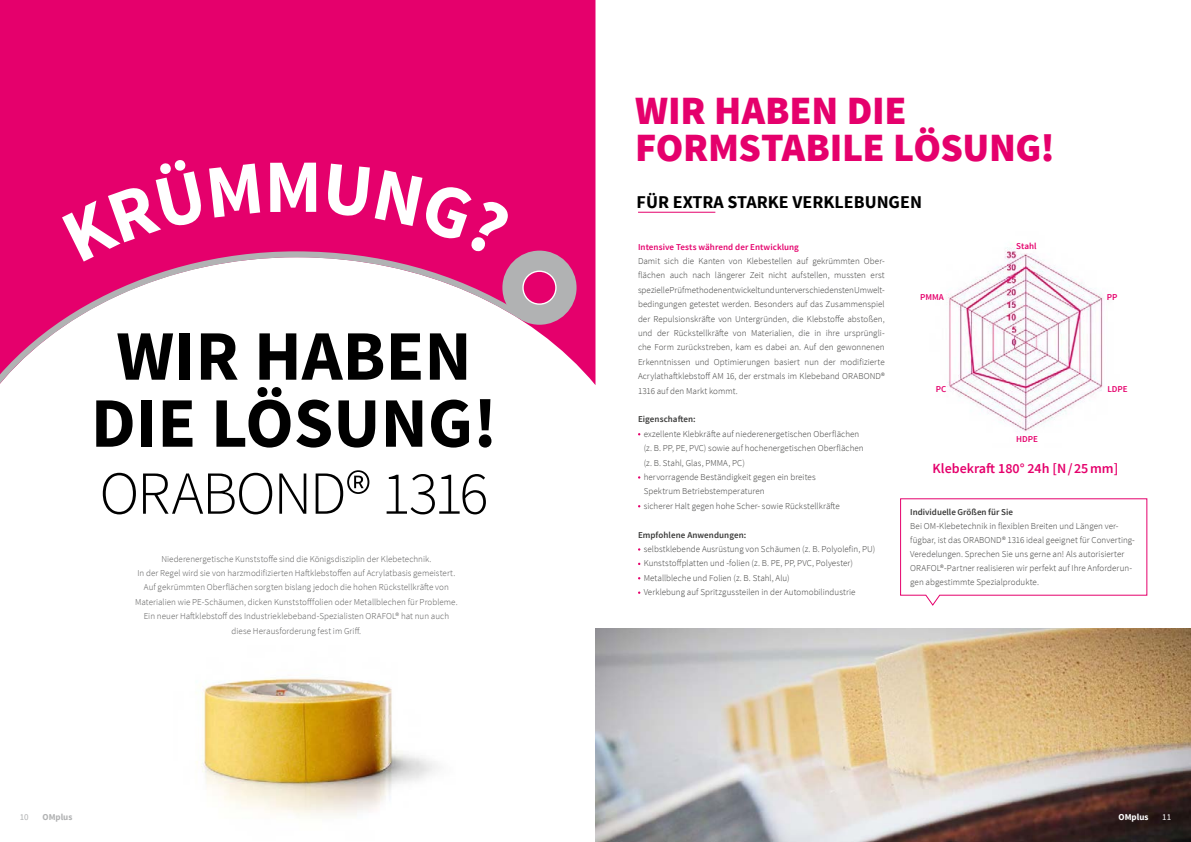
<style>
.page{position:relative;width:1191px;height:842px;background:#fff}
.page>*{position:absolute;margin:0;border:0;box-sizing:border-box;transform-origin:0 0}
.t1{font:700 75.5px "Source Sans Pro";color:#fff}
.t2{font:700 71px/67px "Source Sans Pro";color:#000;text-align:center}
.t3{font:300 61px "Source Sans Pro";letter-spacing:-.035em;color:#000}
.t4{font:900 40px/37px "Source Sans Pro";letter-spacing:-.01em;color:#e5006c}
.t5{font:700 18px "Source Sans Pro";color:#000}
.t6{font:600 14px "Source Sans Pro";color:#e5006c}
.t7{font:300 9px/14.4px "Source Sans Pro";letter-spacing:.005em;color:#3a3a39}
.t8{font:300 9px/14.4px "Source Sans Pro";letter-spacing:.005em;color:#565655;text-align:center}
.t9{font:600 9px "Source Sans Pro";letter-spacing:.005em;color:#3a3a39}
.t10{font:600 9px "Source Sans Pro";letter-spacing:.005em;color:#e5006c}
.t11{font:700 9px "Source Sans Pro";color:#b1b2b3}
.t12{font:700 9px "Source Sans Pro";color:#fff}
.t13{font:9px "Source Sans Pro";color:#b1b2b3}
.t14{font:9px "Source Sans Pro";color:#fff}
</style>
<div class="page">
<img style="left:947px;top:244px;width:157px;height:191px">
<div style="left:0;top:0;width:595px;height:385px;background:#e5006c"></div>
<img style="left:196px;top:678px;width:241px;height:138px">
<div style="left:502px;top:251px;width:74px;height:74px;background:#b1b2b3;border-radius:50%"></div>
<div style="left:523px;top:271px;width:33px;height:33px;background:#e5006c;border-radius:50%"></div>
<div style="left:522px;top:271px;width:34px;height:34px;border:1px solid #fff;border-radius:50%"></div>
<svg style="left:0;top:248px;width:528px;height:137px"></svg>
<img style="left:595px;top:629px;width:596px;height:213px">
<svg style="left:900px;top:498px;width:247px;height:108px"></svg>
<hr style="left:638px;top:212px;width:77px;height:1px;background:#e5006c">
<div style="left:62px;top:157px;width:198px;height:105px;background:#e5006c"></div>
<div style="left:326px;top:164px;width:186px;height:93px;background:#e5006c"></div>
<h1 class="t1" style="left:264px;top:138px;width:59px">M</h1>
<h2 class="t2" style="left:91px;top:325px;width:408px">WIR HABEN<br>DIE LÖSUNG!</h2>
<h3 class="t3" style="left:99px;top:456px;width:390px">ORABOND® 1316</h3>
<p class="t8" style="left:135px;top:551px;width:324px">Niederenergetische Kunststoffe sind die Königsdisziplin der Klebetechnik.<br>In der Regel wird sie von harzmodifizierten Haftklebstoffen auf Acrylatbasis gemeistert.<br>Auf gekrümmten Oberflächen sorgten bislang jedoch die hohen Rückstellkräfte von Materialien wie PE-Schäumen, dicken Kunststofffolien oder Metallblechen für Probleme.<br>Ein neuer Haftklebstoff des Industrieklebeband-Spezialisten ORAFOL® hat nun auch diese Herausforderung fest im Griff.</p>
<h3 class="t4" style="left:635px;top:94px;width:421px">WIR HABEN DIE<br>FORMSTABILE LÖSUNG!</h3>
<h3 class="t5" style="left:636px;top:190px;width:287px">FÜR EXTRA STARKE VERKLEBUNGEN</h3>
<p class="t10" style="left:638px;top:241px;width:162px">Intensive Tests während der Entwicklung</p>
<p class="t7" style="left:638px;top:254px;width:248px;text-align:justify">Damit sich die Kanten von Klebestellen auf gekrümmten Ober&shy;flächen auch nach längerer Zeit nicht aufstellen, mussten erst spezielle Prüfmethoden entwickelt und unter verschiedensten Umwelt&shy;bedingungen getestet werden. Besonders auf das Zusammenspiel der Repulsionskräfte von Untergründen, die Klebstoffe abstoßen, und der Rückstellkräfte von Materialien, die in ihre ursprüngli&shy;che Form zurückstreben, kam es dabei an. Auf den gewonnenen Erkenntnissen und Optimierungen basiert nun der modifizierte Acrylathaftklebstoff AM 16, der erstmals im Klebeband ORABOND® 1316 auf den Markt kommt.</p>
<p class="t9" style="left:638px;top:414px;width:59px">Eigenschaften:</p>
<p class="t7" style="left:643px;top:427px;width:221px">exzellente Klebkräfte auf niederenergetischen Oberflächen (z. B. PP, PE, PVC) sowie auf hochenergetischen Oberflächen (z. B. Stahl, Glas, PMMA, PC)<br>hervorragende Beständigkeit gegen ein breites<br>Spektrum Betriebstemperaturen<br>sicherer Halt gegen hohe Scher- sowie Rückstellkräfte</p>
<p class="t9" style="left:638px;top:529px;width:110px">Empfohlene Anwendungen:</p>
<p class="t7" style="left:643px;top:542px;width:233px">selbstklebende Ausrüstung von Schäumen (z. B. Polyolefin, PU)<br>Kunststoffplatten und -folien (z. B. PE, PP, PVC, Polyester)<br>Metallbleche und Folien (z. B. Stahl, Alu)<br>Verklebung auf Spritzgussteilen in der Automobilindustrie</p>
<p class="t10" style="left:1016px;top:240px;width:22px">Stahl</p>
<p class="t10" style="left:920px;top:292px;width:25px">PMMA</p>
<p class="t10" style="left:1106px;top:291px;width:12px">PP</p>
<p class="t10" style="left:936px;top:383px;width:12px">PC</p>
<p class="t10" style="left:1016px;top:433px;width:23px">HDPE</p>
<p class="t10" style="left:1107px;top:383px;width:22px">LDPE</p>
<h3 class="t6" style="left:932px;top:459px;width:187px">Klebekraft 180° 24h [N/25 mm]</h3>
<p class="t9" style="left:910px;top:507px;width:104px">Individuelle Größen für Sie</p>
<p class="t7" style="left:910px;top:519px;width:226px;line-height:14px">Bei OM-Klebetechnik in flexiblen Breiten und Längen ver&shy;fügbar, ist das ORABOND® 1316 ideal geeignet für Converting-Veredelungen. Sprechen Sie uns gerne an! Als autorisierter ORAFOL®-Partner realisieren wir perfekt auf Ihre Anforderun&shy;gen abgestimmte Spezialprodukte.</p>
<p class="t13" style="left:20px;top:811px;width:10px">10</p>
<p class="t11" style="left:43px;top:811px;width:31px">OMplus</p>
<p class="t12" style="left:1118px;top:811px;width:31px">OMplus</p>
<p class="t14" style="left:1162px;top:811px;width:10px">11</p>
</div>
